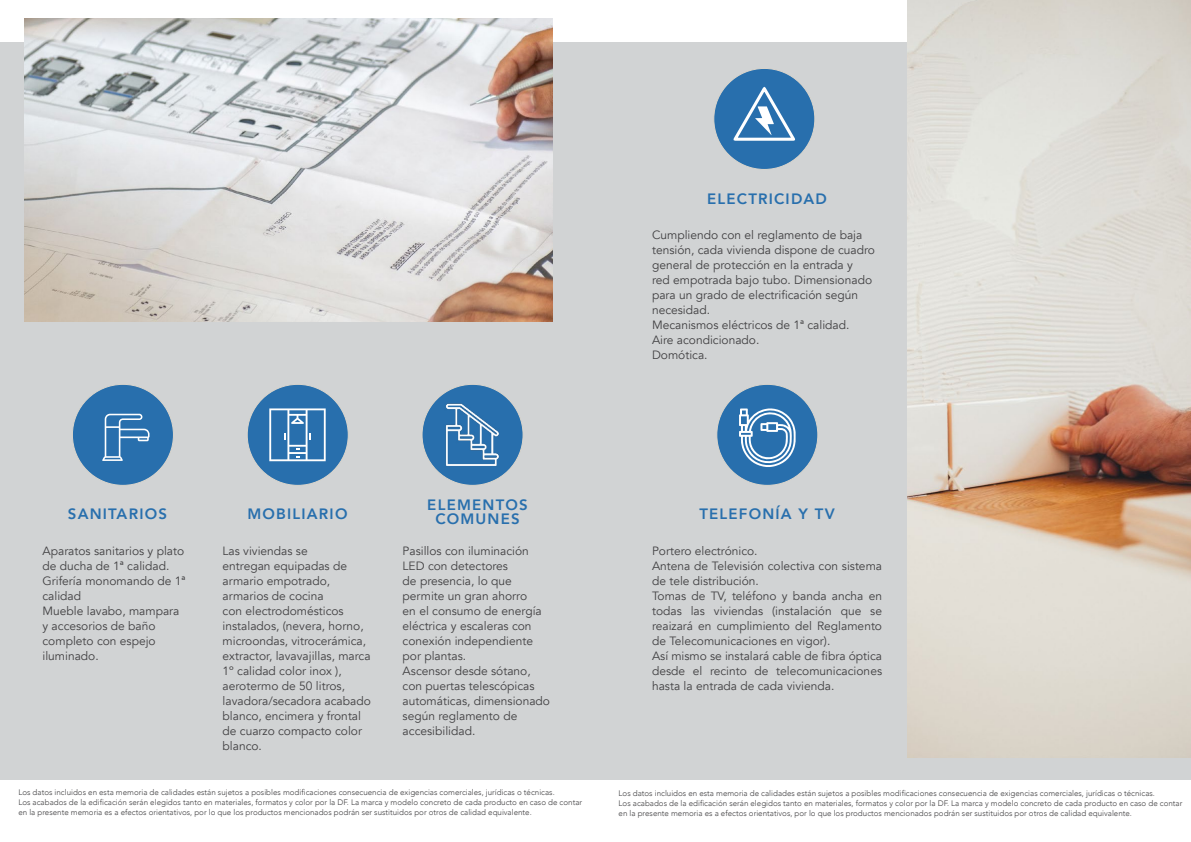
<style>
.page{position:relative;width:1191px;height:842px;background:#fff}
.page>*{position:absolute;margin:0;border:0;box-sizing:border-box;transform-origin:0 0}
.t1{font:800 15px/14px "Avenir";letter-spacing:.08em;color:#286fad;text-align:center}
.t2{font:12px/15px "Avenir";color:#414042}
.t3{font:300 8px/10px "Avenir";color:#414042}
</style>
<div class="page">
<div style="left:0;top:42px;width:1191px;height:737px;background:#d1d3d4"></div>
<div style="left:72px;top:384px;width:101px;height:101px;background:#286fad;border-radius:50%"></div>
<svg style="left:102px;top:414px;width:47px;height:47px"></svg>
<div style="left:247px;top:384px;width:101px;height:101px;background:#286fad;border-radius:50%"></div>
<svg style="left:269px;top:408px;width:57px;height:53px"></svg>
<div style="left:422px;top:384px;width:101px;height:101px;background:#286fad;border-radius:50%"></div>
<img style="left:445px;top:403px;width:54px;height:63px">
<div style="left:714px;top:68px;width:101px;height:101px;background:#286fad;border-radius:50%"></div>
<svg style="left:733px;top:87px;width:62px;height:54px"></svg>
<div style="left:717px;top:384px;width:101px;height:101px;background:#286fad;border-radius:50%"></div>
<svg style="left:739px;top:408px;width:56px;height:59px"></svg>
<img style="left:907px;top:0;width:284px;height:757px">
<img style="left:24px;top:18px;width:529px;height:304px">
<p class="t1" style="left:707px;top:191px;width:121px">ELECTRICIDAD</p>
<p class="t2" style="left:652px;top:228px;width:224px">Cumpliendo con el reglamento de baja tensión, cada vivienda dispone de cuadro general de protección en la entrada y<br>red empotrada bajo tubo. Dimensionado para un grado de electrificación según necesidad.<br>Mecanismos eléctricos de 1ª calidad.<br>Aire acondicionado.<br>Domótica.</p>
<p class="t1" style="left:68px;top:507px;width:101px">SANITARIOS</p>
<p class="t2" style="left:43px;top:544px;width:144px">Aparatos sanitarios y plato de ducha de 1ª calidad.<br>Grifería monomando de 1ª calidad<br>Mueble lavabo, mampara y accesorios de baño completo con espejo iluminado.</p>
<p class="t1" style="left:247px;top:507px;width:101px">MOBILIARIO</p>
<p class="t2" style="left:223px;top:544px;width:150px">Las viviendas se<br>entregan equipadas de armario empotrado, armarios de cocina<br>con electrodomésticos instalados, (nevera, horno, microondas, vitrocerámica, extractor, lavavajillas, marca<br>1º calidad color inox ), aerotermo de 50 litros, lavadora/secadora acabado blanco, encimera y frontal de cuarzo compacto color blanco.</p>
<p class="t1" style="left:427px;top:498px;width:102px">ELEMENTOS<br>COMUNES</p>
<p class="t2" style="left:403px;top:544px;width:149px">Pasillos con iluminación<br>LED con detectores<br>de presencia, lo que permite un gran ahorro<br>en el consumo de energía eléctrica y escaleras con conexión independiente por plantas.<br>Ascensor desde sótano, con puertas telescópicas automáticas, dimensionado según reglamento de accesibilidad.</p>
<p class="t2" style="left:652px;top:544px;width:232px">Portero electrónico.<br>Antena de Televisión colectiva con sistema de tele distribución.<br>Tomas de TV, teléfono y banda ancha en todas las viviendas (instalación que se reaizará en cumplimiento del Reglamento de Telecomunicaciones en vigor).<br>Así mismo se instalará cable de fibra óptica desde el recinto de telecomunicaciones hasta la entrada de cada vivienda.</p>
<p class="t1" style="left:699px;top:507px;width:137px">TELEFONÍA Y TV</p>
<p class="t3" style="left:18px;top:788px;width:565px">Los datos incluidos en esta memoria de calidades están sujetos a posibles modificaciones consecuencia de exigencias comerciales, jurídicas o técnicas.<br>Los acabados de la edificación serán elegidos tanto en materiales, formatos y color por la DF. La marca y modelo concreto de cada producto en caso de contar en la presente memoria es a efectos orientativos, por lo que los productos mencionados podrán ser sustituidos por otros de calidad equivalente.</p>
<p class="t3" style="left:618px;top:788px;width:565px">Los datos incluidos en esta memoria de calidades están sujetos a posibles modificaciones consecuencia de exigencias comerciales, jurídicas o técnicas.<br>Los acabados de la edificación serán elegidos tanto en materiales, formatos y color por la DF. La marca y modelo concreto de cada producto en caso de contar en la presente memoria es a efectos orientativos, por lo que los productos mencionados podrán ser sustituidos por otros de calidad equivalente.</p>
</div>
